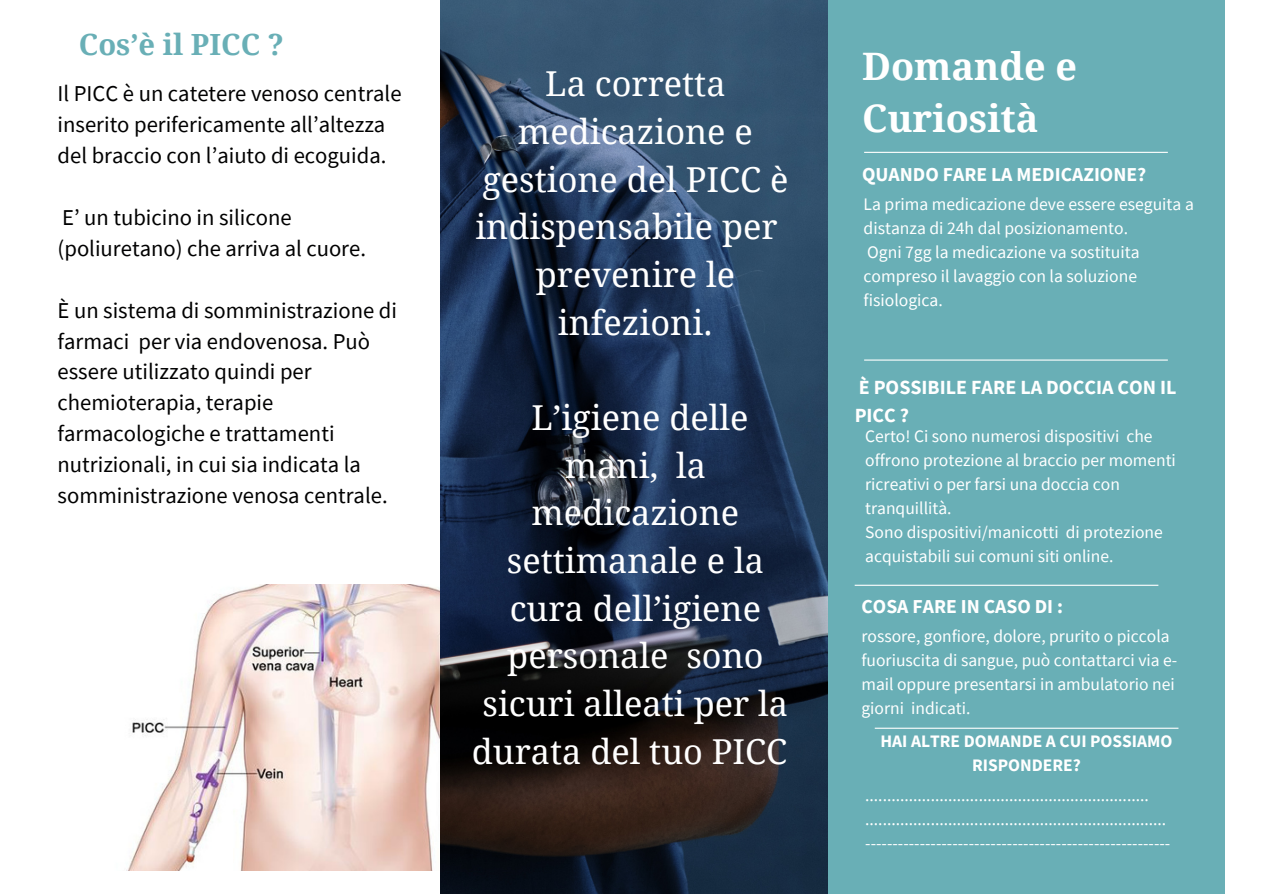
<style>
.page{position:relative;width:1263px;height:894px;background:#fff}
.page>*{position:absolute;margin:0;border:0;box-sizing:border-box;transform-origin:0 0}
.t1{font:700 37.8px/52.5px "Droid Serif";color:#fff}
.t2{font:34.35px/47.7px "Droid Serif";color:#fff;text-align:center}
.t3{font:700 29.1px "Droid Serif";color:#69afb6}
.t4{font:22.65px/30.9px "Source Sans Pro";color:#000001}
.t5{font:700 20.1px/27.3px "Source Sans Pro";color:#fff}
.t6{font:700 19.65px "Source Sans Pro";color:#fff}
.t7{font:17.55px/23.9px "Source Sans Pro";color:#fff}
.t8{font:700 17.55px/24px "Source Sans Pro";color:#fff;text-align:center}
</style>
<div class="page">
<div style="left:828px;top:0;width:397px;height:893px;background:#69afb6"></div>
<img style="left:128px;top:584px;width:313px;height:286px">
<img style="left:441px;top:0;width:387px;height:893px">
<hr style="left:864px;top:152px;width:304px;height:1px;background:#fff">
<hr style="left:864px;top:359px;width:304px;height:1px;background:#fff">
<hr style="left:855px;top:584px;width:303px;height:1px;background:#fff">
<hr style="left:875px;top:727px;width:303px;height:1px;background:#fff">
<p class="t3" style="left:79px;top:27px;width:206px">Cos’è il PICC ?</p>
<p class="t4" style="left:58px;top:78px;width:345px">Il PICC è un catetere venoso centrale inserito perifericamente all’altezza del braccio con l’aiuto di ecoguida.</p>
<p class="t4" style="left:58px;top:201px;width:310px">E’ un tubicino in silicone (poliuretano) che arriva al cuore.</p>
<p class="t4" style="left:58px;top:294px;width:341px">È un sistema di somministrazione di farmaci per via endovenosa. Può essere utilizzato quindi per chemioterapia, terapie farmacologiche e trattamenti nutrizionali, in cui sia indicata la somministrazione venosa centrale.</p>
<p class="t2" style="left:475px;top:60px;width:315px">La corretta medicazione e gestione del PICC è indispensabile per prevenire le infezioni.</p>
<p class="t2" style="left:472px;top:394px;width:318px">L’igiene delle mani, la medicazione settimanale e la cura dell’igiene personale sono sicuri alleati per la durata del tuo PICC</p>
<p class="t1" style="left:862px;top:40px;width:216px">Domande e<br>Curiosità</p>
<p class="t6" style="left:862px;top:162px;width:286px">QUANDO FARE LA MEDICAZIONE?</p>
<p class="t7" style="left:864px;top:191px;width:332px">La prima medicazione deve essere eseguita a distanza di 24h dal posizionamento.</p>
<p class="t7" style="left:864px;top:239px;width:278px">Ogni 7gg la medicazione va sostituita compreso il lavaggio con la soluzione fisiologica.</p>
<p class="t5" style="left:855px;top:373px;width:323px">È POSSIBILE FARE LA DOCCIA CON IL<br>PICC ?</p>
<p class="t7" style="left:865px;top:424px;width:312px">Certo! Ci sono numerosi dispositivi che offrono protezione al braccio per momenti ricreativi o per farsi una doccia con tranquillità.</p>
<p class="t7" style="left:865px;top:519px;width:299px">Sono dispositivi/manicotti di protezione acquistabili sui comuni siti online.</p>
<p class="t6" style="left:861px;top:594px;width:203px">COSA FARE IN CASO DI :</p>
<p class="t7" style="left:861px;top:623px;width:317px">rossore, gonfiore, dolore, prurito o piccola fuoriuscita di sangue, può contattarci via e&shy;mail oppure presentarsi in ambulatorio nei giorni indicati.</p>
<p class="t8" style="left:880px;top:728px;width:294px">HAI ALTRE DOMANDE A CUI POSSIAMO<br>RISPONDERE?</p>
<p class="t7" style="left:865px;top:782px;width:285px">.................................................................</p>
<p class="t7" style="left:865px;top:806px;width:303px">.....................................................................</p>
<p class="t7" style="left:865px;top:830px;width:307px">--------------------------------------------------------</p>
</div>
